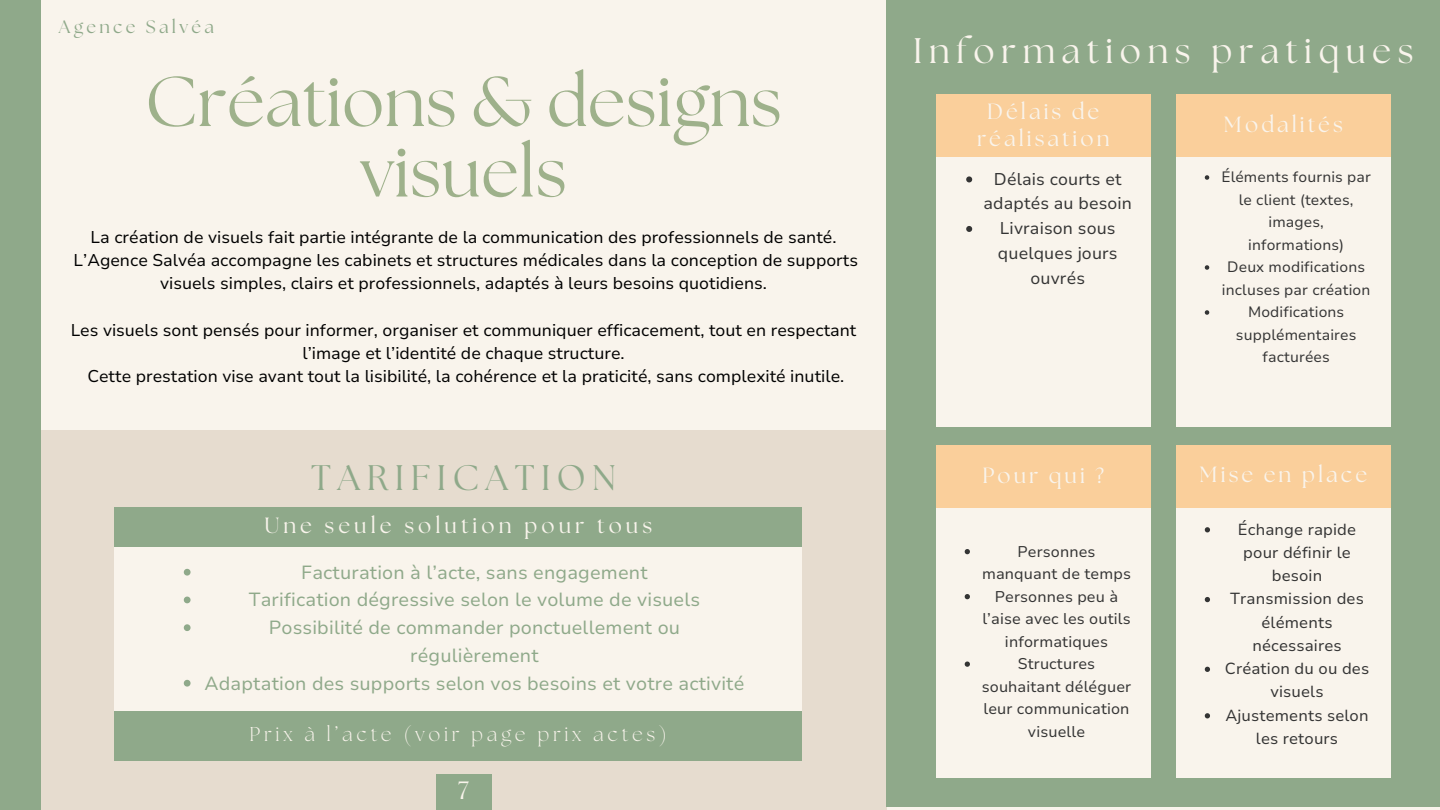
<style>
.page{position:relative;width:1440px;height:810px;background:#f9f4ec}
.page>*{position:absolute;margin:0;border:0;box-sizing:border-box;transform-origin:0 0}
.t1{font:70.4px/70.5px "The Seasons";color:#9eb18b;text-align:center}
.t2{font:35.5px "The Seasons";letter-spacing:.18em;color:#f9f4ec}
.t3{font:35.5px "The Seasons";letter-spacing:.18em;color:#8fa98a}
.t4{font:25px "The Seasons";color:#f9f4ec}
.t5{font:22px/26.2px "The Seasons";letter-spacing:.135em;color:#f9f4ec;text-align:center}
.t6{font:22px "The Seasons";letter-spacing:.18em;color:#f9f4ec}
.t7{font:300 20px "The Seasons";letter-spacing:.18em;color:#f9f4ec}
.t8{font:19px/27.8px "Nunito Sans 10 pt";letter-spacing:.01em;color:#8fa98a;text-align:center}
.t9{font:18px "The Seasons";letter-spacing:.18em;color:#8fa98a}
.t10{font:17px/23.2px "Nunito Sans 10 pt";color:#000;text-align:center}
.t11{font:17px/24.8px "Nunito Sans 10 pt";letter-spacing:.01em;color:#343434;text-align:center}
.t12{font:16px/23.2px "Nunito Sans 10 pt";letter-spacing:.01em;color:#343434;text-align:center}
.t13{font:15.5px/22.5px "Nunito Sans 10 pt";letter-spacing:.01em;color:#343434;text-align:center}
.t14{font:15px/22.5px "Nunito Sans 10 pt";letter-spacing:.01em;color:#343434;text-align:center}
</style>
<div class="page">
<div style="left:40px;top:430px;width:847px;height:380px;background:#e6dccf"></div>
<div style="left:887px;top:0;width:553px;height:807px;background:#8fa98a"></div>
<div style="left:0;top:0;width:40px;height:810px;background:#8fa98a"></div>
<div style="left:436px;top:774px;width:55px;height:36px;background:#8fa98a"></div>
<div style="left:115px;top:539px;width:687px;height:172px;background:#f9f4ec"></div>
<div style="left:936px;top:126px;width:214px;height:300px;background:#f9f4ec"></div>
<div style="left:1176px;top:126px;width:214px;height:300px;background:#f9f4ec"></div>
<div style="left:115px;top:711px;width:687px;height:50px;background:#8fa98a"></div>
<div style="left:936px;top:94px;width:214px;height:63px;background:#facf9b"></div>
<div style="left:1176px;top:94px;width:214px;height:63px;background:#facf9b"></div>
<svg style="left:184px;top:569px;width:7px;height:7px"></svg>
<svg style="left:184px;top:597px;width:7px;height:6px"></svg>
<svg style="left:184px;top:624px;width:7px;height:7px"></svg>
<svg style="left:184px;top:680px;width:7px;height:7px"></svg>
<svg style="left:966px;top:176px;width:6px;height:6px"></svg>
<svg style="left:966px;top:226px;width:6px;height:6px"></svg>
<svg style="left:1205px;top:175px;width:4px;height:5px"></svg>
<svg style="left:1205px;top:265px;width:4px;height:5px"></svg>
<svg style="left:1205px;top:310px;width:4px;height:5px"></svg>
<div style="left:936px;top:478px;width:214px;height:300px;background:#f9f4ec"></div>
<div style="left:1176px;top:478px;width:214px;height:300px;background:#f9f4ec"></div>
<div style="left:936px;top:445px;width:214px;height:63px;background:#facf9b"></div>
<div style="left:1176px;top:445px;width:214px;height:63px;background:#facf9b"></div>
<svg style="left:965px;top:549px;width:5px;height:5px"></svg>
<svg style="left:965px;top:594px;width:5px;height:5px"></svg>
<svg style="left:965px;top:662px;width:5px;height:5px"></svg>
<svg style="left:1205px;top:527px;width:5px;height:5px"></svg>
<svg style="left:1205px;top:597px;width:5px;height:5px"></svg>
<svg style="left:1205px;top:667px;width:5px;height:5px"></svg>
<svg style="left:1205px;top:713px;width:5px;height:5px"></svg>
<div style="left:115px;top:507px;width:687px;height:39px;background:#8fa98a"></div>
<h5 class="t9" style="left:59px;top:18px;width:157px">Agence Salvéa</h5>
<h1 class="t1" style="left:145px;top:71px;width:638px">Créations &amp; designs visuels</h1>
<h6 class="t10" style="left:74px;top:225px;width:786px">La création de visuels fait partie intégrante de la communication des professionnels de santé.<br>L’Agence Salvéa accompagne les cabinets et structures médicales dans la conception de supports visuels simples, clairs et professionnels, adaptés à leurs besoins quotidiens.</h6>
<h6 class="t10" style="left:71px;top:318px;width:787px">Les visuels sont pensés pour informer, organiser et communiquer efficacement, tout en respectant l’image et l’identité de chaque structure.<br>Cette prestation vise avant tout la lisibilité, la cohérence et la praticité, sans complexité inutile.</h6>
<h2 class="t3" style="left:311px;top:461px;width:306px">TARIFICATION</h2>
<h4 class="t6" style="left:264px;top:516px;width:389px">Une seule solution pour tous</h4>
<h5 class="t8" style="left:301px;top:558px;width:348px">Facturation à l’acte, sans engagement</h5>
<h5 class="t8" style="left:249px;top:586px;width:453px">Tarification dégressive selon le volume de visuels</h5>
<h5 class="t8" style="left:269px;top:614px;width:413px">Possibilité de commander ponctuellement ou régulièrement</h5>
<h5 class="t8" style="left:204px;top:669px;width:541px">Adaptation des supports selon vos besoins et votre activité</h5>
<h4 class="t7" style="left:250px;top:725px;width:419px">Prix à l’acte (voir page prix actes)</h4>
<p class="t4" style="left:458px;top:779px;width:12px">7</p>
<h3 class="t2" style="left:913px;top:35px;width:502px">Informations pratiques</h3>
<h4 class="t5" style="left:977px;top:100px;width:134px">Délais de réalisation</h4>
<h4 class="t5" style="left:1224px;top:113px;width:120px">Modalités</h4>
<h6 class="t11" style="left:983px;top:167px;width:150px">Délais courts et adaptés au besoin</h6>
<h6 class="t11" style="left:998px;top:216px;width:121px">Livraison sous quelques jours ouvrés</h6>
<p class="t14" style="left:1221px;top:166px;width:151px">Éléments fournis par le client (textes, images, informations)</p>
<p class="t14" style="left:1222px;top:256px;width:150px">Deux modifications incluses par création</p>
<p class="t14" style="left:1236px;top:301px;width:122px">Modifications supplémentaires facturées</p>
<h4 class="t5" style="left:983px;top:464px;width:123px">Pour qui ?</h4>
<h4 class="t5" style="left:1200px;top:463px;width:169px">Mise en place</h4>
<h6 class="t13" style="left:982px;top:540px;width:150px">Personnes manquant de temps</h6>
<h6 class="t13" style="left:982px;top:585px;width:150px">Personnes peu à l’aise avec les outils informatiques</h6>
<h6 class="t13" style="left:982px;top:653px;width:151px">Structures souhaitant déléguer leur communication visuelle</h6>
<h6 class="t12" style="left:1238px;top:518px;width:120px">Échange rapide pour définir le besoin</h6>
<h6 class="t12" style="left:1230px;top:588px;width:135px">Transmission des éléments nécessaires</h6>
<h6 class="t12" style="left:1225px;top:657px;width:146px">Création du ou des visuels</h6>
<h6 class="t12" style="left:1225px;top:704px;width:145px">Ajustements selon les retours</h6>
</div>
